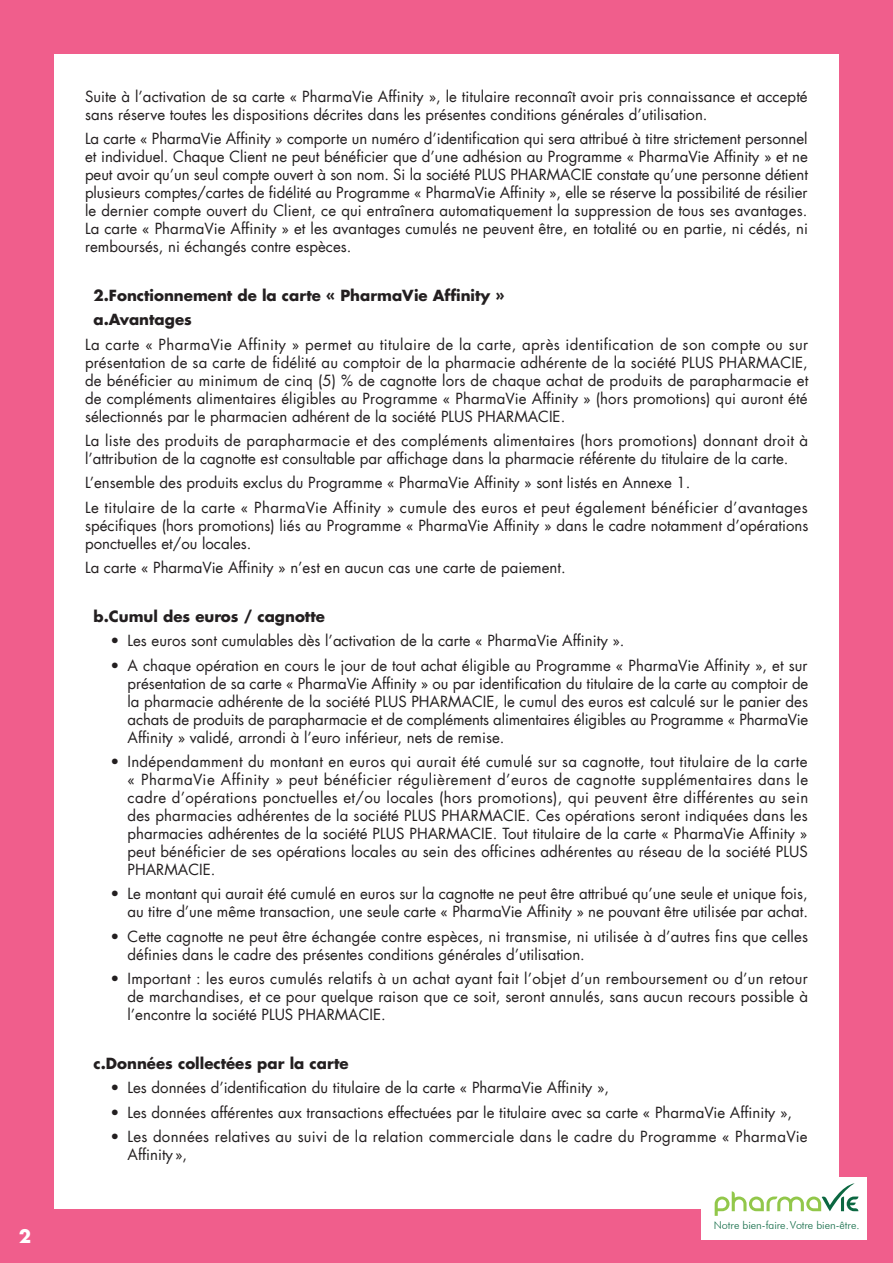
<style>
.page{position:relative;width:893px;height:1263px;background:#f05e8c}
.page>*{position:absolute;margin:0;border:0;box-sizing:border-box;transform-origin:0 0}
.t1{font:700 18px "Futura LT";color:#fff}
.t2{font:15px/18px "Futura LT";color:#231f20;text-align:justify}
.t3{font:700 15px "Futura LT";color:#231f20}
.t4{font:15px/18px "Futura LT";letter-spacing:.02em;color:#231f20}
.t5{font:300 10.8px "Futura BT";color:#0b6741}
</style>
<div class="page">
<div style="left:54px;top:54px;width:785px;height:1155px;background:#fff"></div>
<div style="left:701px;top:1178px;width:166px;height:62px;background:#fff"></div>
<svg style="left:715px;top:1183px;width:143px;height:33px"></svg>
<p class="t1" style="left:19px;top:1225px;width:14px">2</p>
<p class="t2" style="left:85px;top:87px;width:724px">Suite à l’activation de sa carte « PharmaVie Affinity », le titulaire reconnaît avoir pris connaissance et accepté sans réserve toutes les dispositions décrites dans les présentes conditions générales d’utilisation.</p>
<p class="t2" style="left:85px;top:130px;width:725px">La carte « PharmaVie Affinity » comporte un numéro d’identification qui sera attribué à titre strictement personnel et individuel. Chaque Client ne peut bénéficier que d’une adhésion au Programme « PharmaVie Affinity » et ne peut avoir qu’un seul compte ouvert à son nom. Si la société PLUS PHARMACIE constate qu’une personne détient plusieurs comptes/cartes de fidélité au Programme « PharmaVie Affinity », elle se réserve la possibilité de résilier le dernier compte ouvert du Client, ce qui entraînera automatiquement la suppression de tous ses avantages.<br>La carte « PharmaVie Affinity » et les avantages cumulés ne peuvent être, en totalité ou en partie, ni cédés, ni remboursés, ni échangés contre espèces.</p>
<p class="t3" style="left:94px;top:285px;width:412px">2.Fonctionnement de la carte « PharmaVie Affinity »</p>
<p class="t3" style="left:94px;top:310px;width:100px">a.Avantages</p>
<p class="t2" style="left:85px;top:335px;width:725px">La carte « PharmaVie Affinity » permet au titulaire de la carte, après identification de son compte ou sur présentation de sa carte de fidélité au comptoir de la pharmacie adhérente de la société PLUS PHARMACIE, de bénéficier au minimum de cinq (5) % de cagnotte lors de chaque achat de produits de parapharmacie et de compléments alimentaires éligibles au Programme « PharmaVie Affinity » (hors promotions) qui auront été sélectionnés par le pharmacien adhérent de la société PLUS PHARMACIE.</p>
<p class="t2" style="left:85px;top:432px;width:725px">La liste des produits de parapharmacie et des compléments alimentaires (hors promotions) donnant droit à l’attribution de la cagnotte est consultable par affichage dans la pharmacie référente du titulaire de la carte.</p>
<p class="t2" style="left:85px;top:474px;width:607px">L’ensemble des produits exclus du Programme « PharmaVie Affinity » sont listés en Annexe 1.</p>
<p class="t2" style="left:85px;top:498px;width:725px">Le titulaire de la carte « PharmaVie Affinity » cumule des euros et peut également bénéficier d’avantages spécifiques (hors promotions) liés au Programme « PharmaVie Affinity » dans le cadre notamment d’opérations ponctuelles et/ou locales.</p>
<p class="t2" style="left:85px;top:559px;width:482px">La carte « PharmaVie Affinity » n’est en aucun cas une carte de paiement.</p>
<p class="t3" style="left:94px;top:606px;width:233px">b.Cumul des euros / cagnotte</p>
<p class="t2" style="left:111px;top:632px;width:515px">• Les euros sont cumulables dès l’activation de la carte « PharmaVie Affinity ».</p>
<p class="t2" style="left:128px;top:656px;width:682px;text-indent:-17px">• A chaque opération en cours le jour de tout achat éligible au Programme « PharmaVie Affinity », et sur présentation de sa carte « PharmaVie Affinity » ou par identification du titulaire de la carte au comptoir de la pharmacie adhérente de la société PLUS PHARMACIE, le cumul des euros est calculé sur le panier des achats de produits de parapharmacie et de compléments alimentaires éligibles au Programme « PharmaVie Affinity » validé, arrondi à l’euro inférieur, nets de remise.</p>
<p class="t2" style="left:128px;top:753px;width:682px;text-indent:-17px">• Indépendamment du montant en euros qui aurait été cumulé sur sa cagnotte, tout titulaire de la carte « PharmaVie Affinity » peut bénéficier régulièrement d’euros de cagnotte supplémentaires dans le cadre d’opérations ponctuelles et/ou locales (hors promotions), qui peuvent être différentes au sein des pharmacies adhérentes de la société PLUS PHARMACIE. Ces opérations seront indiquées dans les pharmacies adhérentes de la société PLUS PHARMACIE. Tout titulaire de la carte « PharmaVie Affinity » peut bénéficier de ses opérations locales au sein des officines adhérentes au réseau de la société PLUS PHARMACIE.</p>
<p class="t2" style="left:111px;top:885px;width:699px;text-align:right">• Le montant qui aurait été cumulé en euros sur la cagnotte ne peut être attribué qu’une seule et unique fois, au titre d’une même transaction, une seule carte « PharmaVie Affinity » ne pouvant être utilisée par achat.</p>
<p class="t2" style="left:128px;top:927px;width:682px;text-indent:-17px">• Cette cagnotte ne peut être échangée contre espèces, ni transmise, ni utilisée à d’autres fins que celles définies dans le cadre des présentes conditions générales d’utilisation.</p>
<p class="t2" style="left:128px;top:970px;width:682px;text-indent:-17px">• Important : les euros cumulés relatifs à un achat ayant fait l’objet d’un remboursement ou d’un retour de marchandises, et ce pour quelque raison que ce soit, seront annulés, sans aucun recours possible à l’encontre la société PLUS PHARMACIE.</p>
<p class="t3" style="left:94px;top:1053px;width:257px">c.Données collectées par la carte</p>
<p class="t2" style="left:111px;top:1079px;width:500px">• Les données d’identification du titulaire de la carte « PharmaVie Affinity »,</p>
<p class="t2" style="left:111px;top:1103px;width:683px">• Les données afférentes aux transactions effectuées par le titulaire avec sa carte « PharmaVie Affinity »,</p>
<p class="t4" style="left:128px;top:1128px;width:682px;text-indent:-17px">• Les données relatives au suivi de la relation commerciale dans le cadre du Programme « PharmaVie<br>Affinity»,</p>
<p class="t5" style="left:714px;top:1219px;width:147px">Notre bien-faire.Votre bien-être.</p>
</div>
